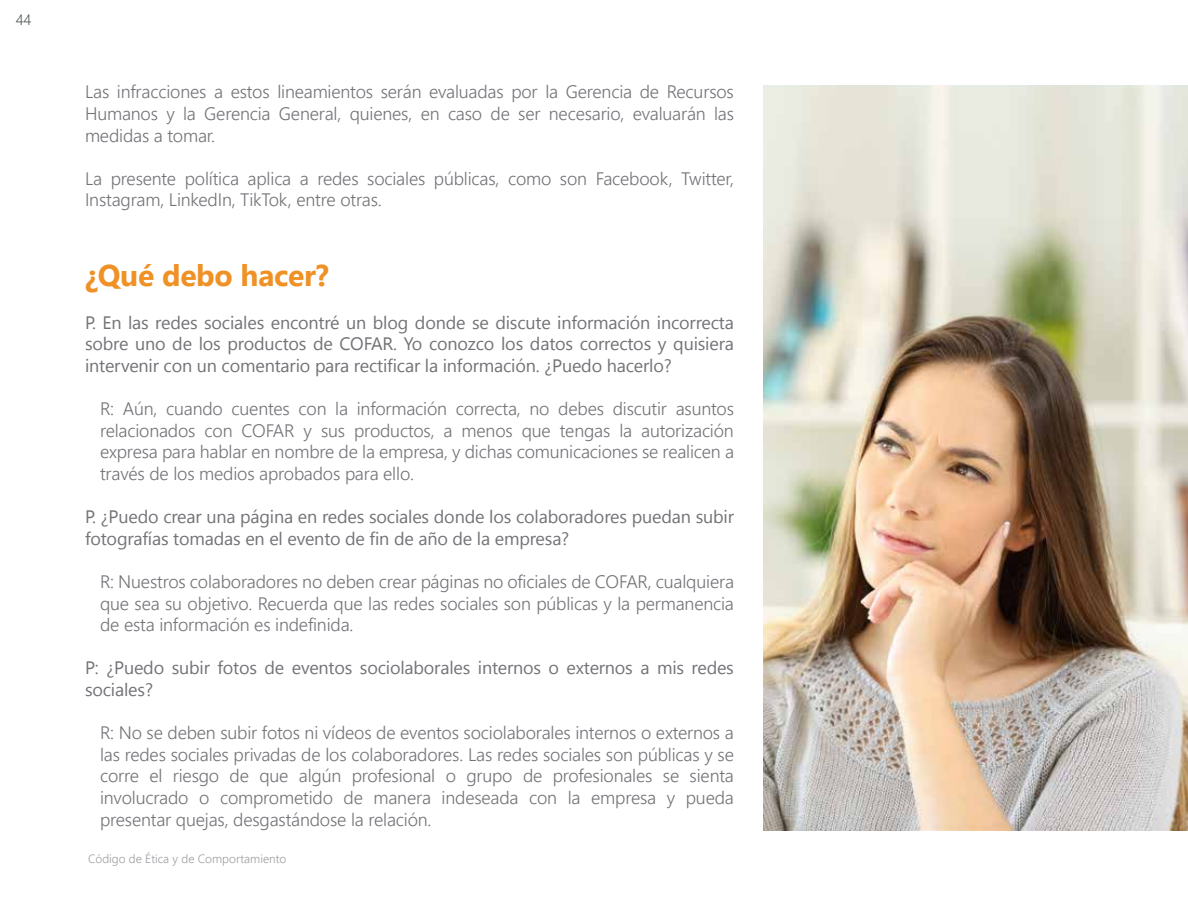
<style>
.page{position:relative;width:1188px;height:918px;background:#fff}
.page>*{position:absolute;margin:0;border:0;box-sizing:border-box;transform-origin:0 0}
.t1{font:700 30px "Nirmala UI";letter-spacing:-.01em;color:#ef9124}
.t2{font:300 18px/21.6px "Nirmala UI";letter-spacing:-.01em;color:#737277;text-align:justify}
.t3{font:18px/21.6px "Nirmala UI";letter-spacing:-.01em;color:#737277}
.t4{font:300 15px "Nirmala UI";color:#56585a;scale:.95 1}
.t5{font:300 12px "Nirmala UI";color:#9d9ba0}
</style>
<div class="page">
<img style="left:764px;top:85px;width:424px;height:745px">
<p class="t4" style="left:16px;top:8px;width:18px">44</p>
<p class="t2" style="left:85px;top:80px;width:651px">Las infracciones a estos lineamientos serán evaluadas por la Gerencia de Recursos Humanos y la Gerencia General, quienes, en caso de ser necesario, evaluarán las medidas a tomar.</p>
<p class="t2" style="left:85px;top:167px;width:651px">La presente política aplica a redes sociales públicas, como son Facebook, Twitter,<br>Instagram, LinkedIn, TikTok, entre otras.</p>
<h1 class="t1" style="left:85px;top:250px;width:245px">¿Qué debo hacer?</h1>
<p class="t3" style="left:85px;top:310px;width:650px;text-align:justify">P. En las redes sociales encontré un blog donde se discute información incorrecta sobre uno de los productos de COFAR. Yo conozco los datos correctos y quisiera intervenir con un comentario para rectificar la información. ¿Puedo hacerlo?</p>
<p class="t2" style="left:100px;top:397px;width:636px">R: Aún, cuando cuentes con la información correcta, no debes discutir asuntos relacionados con COFAR y sus productos, a menos que tengas la autorización expresa para hablar en nombre de la empresa, y dichas comunicaciones se realicen a través de los medios aprobados para ello.</p>
<p class="t3" style="left:85px;top:505px;width:650px">P. ¿Puedo crear una página en redes sociales donde los colaboradores puedan subir fotografías tomadas en el evento de fin de año de la empresa?</p>
<p class="t2" style="left:100px;top:570px;width:635px">R: Nuestros colaboradores no deben crear páginas no oficiales de COFAR, cualquiera que sea su objetivo. Recuerda que las redes sociales son públicas y la permanencia de esta información es indefinida.</p>
<p class="t3" style="left:85px;top:656px;width:650px">P: ¿Puedo subir fotos de eventos sociolaborales internos o externos a mis redes sociales?</p>
<p class="t2" style="left:100px;top:721px;width:635px">R: No se deben subir fotos ni vídeos de eventos sociolaborales internos o externos a las redes sociales privadas de los colaboradores. Las redes sociales son públicas y se corre el riesgo de que algún profesional o grupo de profesionales se sienta involucrado o comprometido de manera indeseada con la empresa y pueda presentar quejas, desgastándose la relación.</p>
<p class="t5" style="left:88px;top:849px;width:200px">Código de Ética y de Comportamiento</p>
</div>
